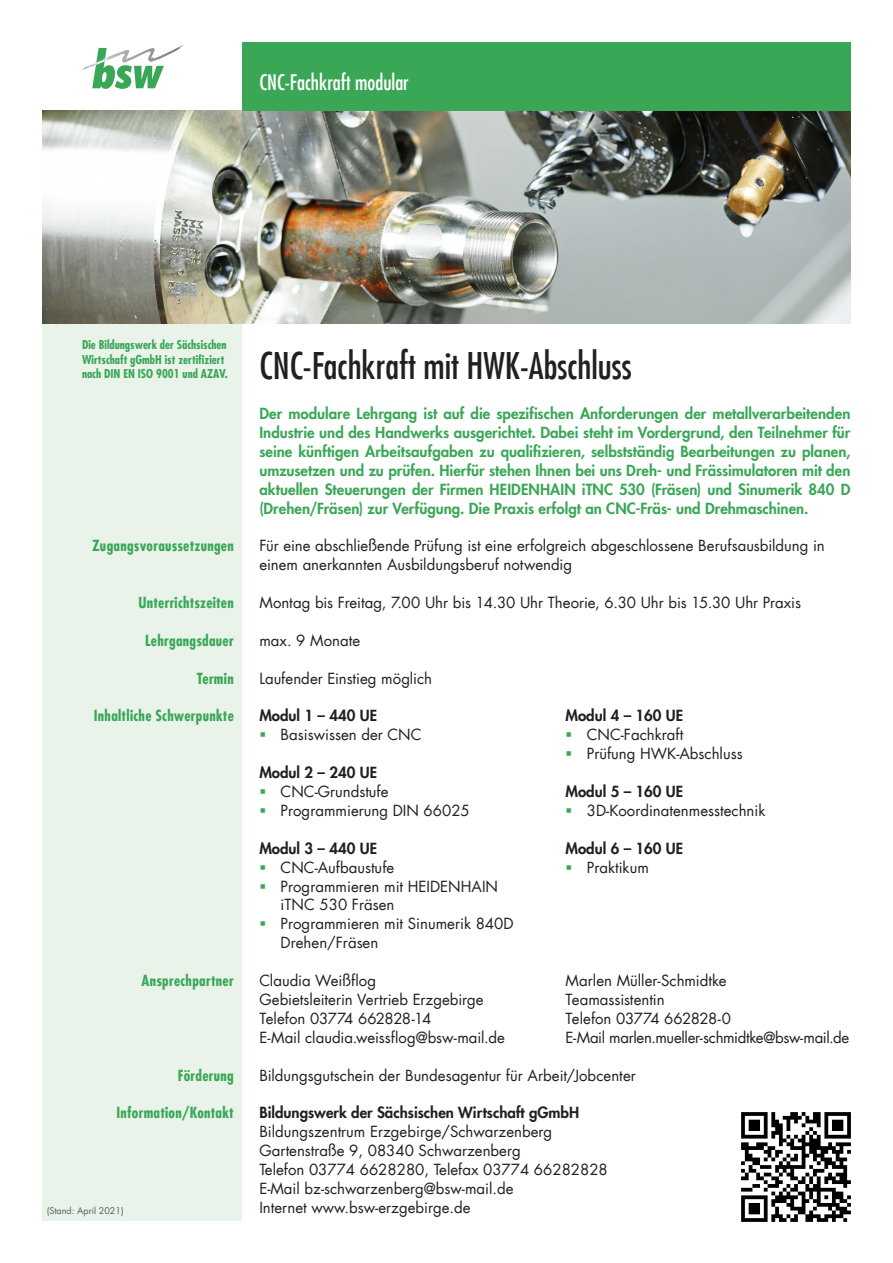
<style>
.page{position:relative;width:893px;height:1263px;background:#fff}
.page>*{position:absolute;margin:0;border:0;box-sizing:border-box;transform-origin:0 0}
.t1{font:condensed 36px "Futura LT";color:#231f20}
.t2{font:condensed 21px "Futura LT";color:#fff}
.Absatz_Bildungsangeb{font:15px/18.9px "Futura LT";color:#231f20}
.Absatz_Bildungsangeb-2{font:800 15px/18.9px "Futura LT";color:#3aa757;text-align:justify}
.Absatz_Bildungsangeb-3{font:800 15px/18.9px "Futura LT";color:#231f20}
.t3{font:700 condensed 15px "Futura LT";letter-spacing:.02em;color:#3aa757}
.Absatz_Bildungsangeb-4{font:15px "Futura LT";letter-spacing:-.02em;color:#231f20}
.t4{font:700 condensed 12px/14.4px "Futura LT";color:#3aa757}
.t5{font:9px "Futura LT";color:#57585a}
.s1{color:#3aa757}
.s2{font-weight:400}
</style>
<div class="page">
<div style="left:43px;top:111px;width:199px;height:1109px;background:#e9f3e9"></div>
<img style="left:43px;top:111px;width:807px;height:212px">
<svg style="left:82px;top:45px;width:102px;height:44px"></svg>
<div style="left:242px;top:43px;width:608px;height:68px;background:#3aa757"></div>
<img style="left:741px;top:1112px;width:110px;height:110px">
<p class="t2" style="left:259px;top:69px;width:151px">CNC-Fachkraft modular</p>
<p class="t4" style="left:82px;top:338px;width:147px">Die Bildungswerk der Sächsischen<br>Wirtschaft gGmbH ist zertifiziert nach DIN EN ISO 9001 und AZAV.</p>
<p class="t3" style="left:92px;top:536px;width:143px">Zugangsvoraussetzungen</p>
<p class="t3" style="left:138px;top:593px;width:97px">Unterrichtszeiten</p>
<p class="t3" style="left:145px;top:631px;width:90px">Lehrgangsdauer</p>
<p class="t3" style="left:197px;top:669px;width:39px">Termin</p>
<p class="t3" style="left:94px;top:707px;width:142px">Inhaltliche Schwerpunkte</p>
<p class="t3" style="left:142px;top:971px;width:94px">Ansprechpartner</p>
<p class="t3" style="left:178px;top:1066px;width:58px">Förderung</p>
<p class="t3" style="left:116px;top:1103px;width:119px">Information/Kontakt</p>
<p class="t5" style="left:47px;top:1205px;width:78px">(Stand: April 2021)</p>
<p class="t1" style="left:259px;top:344px;width:374px">CNC-Fachkraft mit HWK-Abschluss</p>
<p class="Absatz_Bildungsangeb-2" style="left:259px;top:404px;width:593px">Der modulare Lehrgang ist auf die spezifischen Anforderungen der metallverarbeitenden Industrie und des Handwerks ausgerichtet. Dabei steht im Vordergrund, den Teilnehmer für seine künftigen Arbeitsaufgaben zu qualifizieren, selbstständig Bearbeitungen zu planen, umzusetzen und zu prüfen. Hierfür stehen Ihnen bei uns Dreh- und Frässimulatoren mit den aktuellen Steuerungen der Firmen HEIDENHAIN iTNC 530 (Fräsen) und Sinumerik 840 D (Drehen/Fräsen) zur Verfügung. Die Praxis erfolgt an CNC-Fräs- und Drehmaschinen.</p>
<p class="Absatz_Bildungsangeb" style="left:259px;top:536px;width:567px">Für eine abschließende Prüfung ist eine erfolgreich abgeschlossene Berufsausbildung in einem anerkannten Ausbildungsberuf notwendig</p>
<p class="Absatz_Bildungsangeb" style="left:259px;top:593px;width:543px">Montag bis Freitag, 7.00 Uhr bis 14.30 Uhr Theorie, 6.30 Uhr bis 15.30 Uhr Praxis</p>
<p class="Absatz_Bildungsangeb" style="left:259px;top:631px;width:102px">max. 9 Monate</p>
<p class="Absatz_Bildungsangeb" style="left:259px;top:669px;width:174px">Laufender Einstieg möglich</p>
<p class="Absatz_Bildungsangeb-3" style="left:259px;top:706px;width:119px">Modul 1 – 440 UE</p>
<p class="Absatz_Bildungsangeb" style="left:259px;top:725px;width:164px"><span class="s1">▪</span> Basiswissen der CNC</p>
<p class="Absatz_Bildungsangeb-3" style="left:259px;top:763px;width:119px">Modul 2 – 240 UE</p>
<p class="Absatz_Bildungsangeb" style="left:259px;top:782px;width:131px"><span class="s1">▪</span> CNC-Grundstufe</p>
<p class="Absatz_Bildungsangeb" style="left:259px;top:801px;width:212px"><span class="s1">▪</span> Programmierung DIN 66025</p>
<p class="Absatz_Bildungsangeb-3" style="left:259px;top:838px;width:119px">Modul 3 – 440 UE</p>
<p class="Absatz_Bildungsangeb" style="left:259px;top:858px;width:136px"><span class="s1">▪</span> CNC-Aufbaustufe</p>
<p class="Absatz_Bildungsangeb" style="left:259px;top:877px;width:240px"><span class="s1">▪</span> Programmieren mit HEIDENHAIN</p>
<p class="Absatz_Bildungsangeb" style="left:281px;top:896px;width:115px">iTNC 530 Fräsen</p>
<p class="Absatz_Bildungsangeb" style="left:281px;top:914px;width:234px;text-indent:-21px"><span class="s1">▪</span> Programmieren mit Sinumerik 840D<br>Drehen/Fräsen</p>
<p class="Absatz_Bildungsangeb" style="left:259px;top:971px;width:118px">Claudia Weißflog</p>
<p class="Absatz_Bildungsangeb" style="left:259px;top:990px;width:226px">Gebietsleiterin Vertrieb Erzgebirge</p>
<p class="Absatz_Bildungsangeb-4" style="left:259px;top:1009px;width:173px">Telefon 03774 662828-14</p>
<p class="Absatz_Bildungsangeb" style="left:259px;top:1028px;width:247px">E-Mail claudia.weissflog@bsw-mail.de</p>
<p class="Absatz_Bildungsangeb-3" style="left:566px;top:706px;width:119px">Modul 4 – 160 UE</p>
<p class="Absatz_Bildungsangeb" style="left:566px;top:725px;width:119px"><span class="s1">▪</span> CNC-Fachkraft</p>
<p class="Absatz_Bildungsangeb" style="left:566px;top:744px;width:179px"><span class="s1">▪</span> Prüfung HWK-Abschluss</p>
<p class="Absatz_Bildungsangeb-3" style="left:566px;top:782px;width:119px">Modul 5 – 160 UE</p>
<p class="Absatz_Bildungsangeb" style="left:566px;top:801px;width:201px"><span class="s1">▪</span> 3D-Koordinatenmesstechnik</p>
<p class="Absatz_Bildungsangeb-3" style="left:566px;top:838px;width:119px">Modul 6 – 160 UE</p>
<p class="Absatz_Bildungsangeb" style="left:566px;top:858px;width:85px"><span class="s1">▪</span> Praktikum</p>
<p class="Absatz_Bildungsangeb" style="left:566px;top:971px;width:163px">Marlen Müller-Schmidtke</p>
<p class="Absatz_Bildungsangeb" style="left:566px;top:990px;width:101px">Teamassistentin</p>
<p class="Absatz_Bildungsangeb" style="left:566px;top:1009px;width:167px">Telefon 03774 662828-0</p>
<p class="Absatz_Bildungsangeb-4" style="left:566px;top:1028px;width:285px">E-Mail marlen.mueller-schmidtke@bsw-mail.de</p>
<p class="Absatz_Bildungsangeb" style="left:259px;top:1066px;width:378px">Bildungsgutschein der Bundesagentur für Arbeit/Jobcenter</p>
<p class="Absatz_Bildungsangeb-3" style="left:259px;top:1103px;width:321px">Bildungswerk der Sächsischen Wirtschaft gGmbH<br><span class="s2">Bildungszentrum Erzgebirge/Schwarzenberg</span></p>
<p class="Absatz_Bildungsangeb" style="left:259px;top:1141px;width:350px">Gartenstraße 9, 08340 Schwarzenberg<br>Telefon 03774 6628280, Telefax 03774 66282828<br>E-Mail bz-schwarzenberg@bsw-mail.de</p>
<p class="Absatz_Bildungsangeb" style="left:259px;top:1198px;width:213px">Internet www.bsw-erzgebirge.de</p>
</div>
